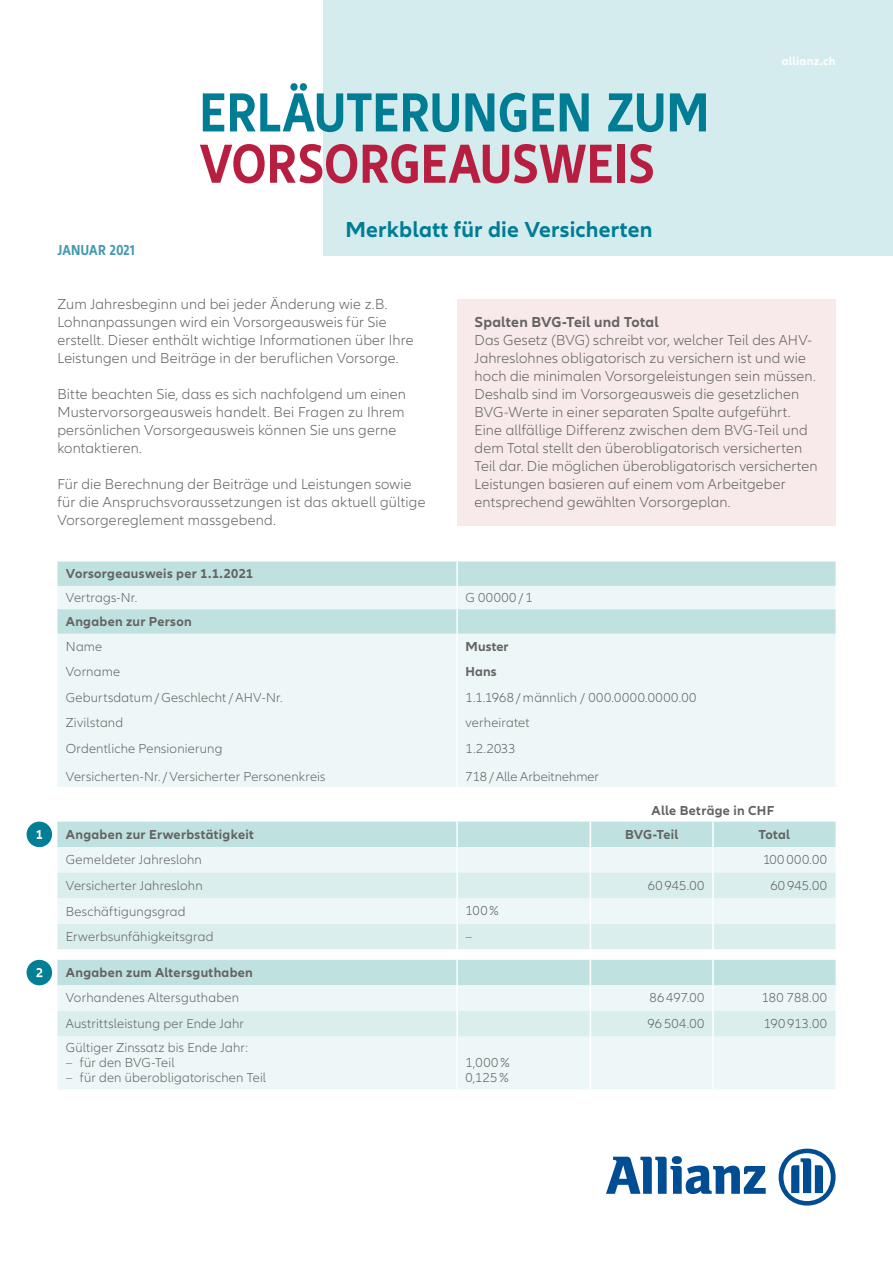
<style>
.page{position:relative;width:893px;height:1263px;background:#fff}
.page>*{position:absolute;margin:0;border:0;box-sizing:border-box;transform-origin:0 0}
.t1{font:700 condensed 57px "Allianz Neo";letter-spacing:.01em;color:#007d95}
.t2{font:700 condensed 57px "Allianz Neo";letter-spacing:.005em;color:#b71e3f}
.t3{font:700 22.5px "Allianz Neo";letter-spacing:.005em;color:#007d95}
.t4{font:300 15px/18px "Allianz Neo";letter-spacing:.01em;color:#646363}
.t5{font:700 15px "Allianz Neo";letter-spacing:.01em;color:#646363}
.t6{font:700 condensed 15px "Allianz Neo";letter-spacing:.015em;color:#4498ae}
.t7{font:300 13.5px/15px "Allianz Neo";letter-spacing:.015em;color:#646363}
.t8{font:700 13.5px "Allianz Neo";letter-spacing:.02em;color:#646363}
.t9{font:300 13.5px "Allianz Neo";letter-spacing:.04em;color:#646363}
.t10{font:700 12px "Allianz Neo";letter-spacing:.02em;color:#fff}
</style>
<div class="page">
<svg style="left:606px;top:1156px;width:160px;height:38px"></svg>
<svg style="left:779px;top:1148px;width:57px;height:57px"></svg>
<div style="left:324px;top:0;width:569px;height:255px;background:#d5ecee"></div>
<svg style="left:57px;top:561px;width:779px;height:73px;background:#cee8e7"></svg>
<div style="left:57px;top:634px;width:779px;height:153px;background:#edf7f7"></div>
<hr style="left:456px;top:609px;width:2px;height:25px;background:#fff">
<hr style="left:456px;top:634px;width:2px;height:25px;background:#fff">
<hr style="left:456px;top:659px;width:2px;height:26px;background:#fff">
<hr style="left:456px;top:685px;width:2px;height:25px;background:#fff">
<hr style="left:456px;top:710px;width:2px;height:26px;background:#fff">
<hr style="left:456px;top:736px;width:2px;height:25px;background:#fff">
<hr style="left:456px;top:761px;width:2px;height:26px;background:#fff">
<div style="left:457px;top:299px;width:379px;height:226px;background:#f8eaea"></div>
<div style="left:57px;top:1036px;width:779px;height:53px;background:#edf7f7"></div>
<hr style="left:456px;top:1036px;width:2px;height:53px;background:#fff">
<hr style="left:590px;top:1036px;width:1px;height:53px;background:#fff">
<hr style="left:712px;top:1036px;width:2px;height:53px;background:#fff">
<svg style="left:57px;top:960px;width:779px;height:76px;background:#d7ecec"></svg>
<hr style="left:712px;top:1011px;width:2px;height:25px;background:#fff">
<svg style="left:57px;top:822px;width:779px;height:127px;background:#dcefee"></svg>
<hr style="left:712px;top:873px;width:2px;height:25px;background:#fff">
<div style="left:27px;top:822px;width:25px;height:25px;background:#027e96;border-radius:50%"></div>
<svg style="left:36px;top:830px;width:6px;height:9px"></svg>
<div style="left:27px;top:960px;width:25px;height:25px;background:#027e96;border-radius:50%"></div>
<svg style="left:36px;top:968px;width:6px;height:9px"></svg>
<p class="t6" style="left:57px;top:242px;width:79px">JANUAR 2021</p>
<h1 class="t1" style="left:200px;top:79px;width:511px">ERLÄUTERUNGEN ZUM</h1>
<h1 class="t2" style="left:200px;top:131px;width:457px">VORSORGEAUSWEIS</h1>
<h2 class="t3" style="left:345px;top:217px;width:308px">Merkblatt für die Versicherten</h2>
<p class="t10" style="left:782px;top:54px;width:55px">allianz.ch</p>
<p class="t4" style="left:57px;top:296px;width:358px">Zum Jahresbeginn und bei jeder Änderung wie z.B.<br>Lohnanpassungen wird ein Vorsorgeausweis für Sie erstellt. Dieser enthält wichtige Informationen über Ihre Leistungen und Beiträge in der beruflichen Vorsorge.</p>
<p class="t4" style="left:57px;top:386px;width:350px">Bitte beachten Sie, dass es sich nachfolgend um einen Mustervorsorgeausweis handelt. Bei Fragen zu Ihrem persönlichen Vorsorgeausweis können Sie uns gerne kontaktieren.</p>
<p class="t4" style="left:57px;top:476px;width:370px">Für die Berechnung der Beiträge und Leistungen sowie für die Anspruchsvoraussetzungen ist das aktuell gültige<br>Vorsorgereglement massgebend.</p>
<p class="t5" style="left:475px;top:314px;width:186px">Spalten BVG-Teil und Total</p>
<p class="t4" style="left:475px;top:332px;width:344px">Das Gesetz (BVG) schreibt vor, welcher Teil des AHV-Jahreslohnes obligatorisch zu versichern ist und wie hoch die minimalen Vorsorgeleistungen sein müssen.<br>Deshalb sind im Vorsorgeausweis die gesetzlichen BVG-Werte in einer separaten Spalte aufgeführt.<br>Eine allfällige Differenz zwischen dem BVG-Teil und dem Total stellt den überobligatorisch versicherten Teil dar. Die möglichen überobligatorisch versicherten Leistungen basieren auf einem vom Arbeitgeber entsprechend gewählten Vorsorgeplan.</p>
<p class="t8" style="left:66px;top:566px;width:189px">Vorsorgeausweis per 1.1.2021</p>
<p class="t7" style="left:66px;top:590px;width:73px">Vertrags-Nr.</p>
<p class="t7" style="left:466px;top:590px;width:69px">G 00000/1</p>
<p class="t8" style="left:66px;top:613px;width:127px">Angaben zur Person</p>
<p class="t7" style="left:66px;top:639px;width:38px">Name</p>
<p class="t8" style="left:466px;top:638px;width:44px">Muster</p>
<p class="t7" style="left:66px;top:665px;width:56px">Vorname</p>
<p class="t8" style="left:466px;top:664px;width:33px">Hans</p>
<p class="t7" style="left:66px;top:690px;width:218px">Geburtsdatum /Geschlecht/AHV-Nr.</p>
<p class="t7" style="left:466px;top:690px;width:232px">1.1.1968 / männlich / 000.0000.0000.00</p>
<p class="t7" style="left:66px;top:716px;width:59px">Zivilstand</p>
<p class="t7" style="left:466px;top:716px;width:65px">verheiratet</p>
<p class="t7" style="left:66px;top:741px;width:158px">Ordentliche Pensionierung</p>
<p class="t7" style="left:466px;top:741px;width:52px">1.2.2033</p>
<p class="t7" style="left:66px;top:769px;width:261px">Versicherten-Nr./Versicherter Personenkreis</p>
<p class="t7" style="left:466px;top:769px;width:135px">718 /Alle Arbeitnehmer</p>
<p class="t8" style="left:652px;top:803px;width:124px">Alle Beträge in CHF</p>
<p class="t8" style="left:66px;top:826px;width:189px">Angaben zur Erwerbstätigkeit</p>
<p class="t8" style="left:625px;top:826px;width:55px">BVG-Teil</p>
<p class="t8" style="left:758px;top:826px;width:33px">Total</p>
<p class="t7" style="left:66px;top:852px;width:137px">Gemeldeter Jahreslohn</p>
<p class="t9" style="left:763px;top:852px;width:66px">100000.00</p>
<p class="t7" style="left:66px;top:878px;width:138px">Versicherter Jahreslohn</p>
<p class="t7" style="left:648px;top:878px;width:58px">60 945.00</p>
<p class="t7" style="left:770px;top:878px;width:58px">60 945.00</p>
<p class="t7" style="left:66px;top:904px;width:121px">Beschäftigungsgrad</p>
<p class="t7" style="left:466px;top:903px;width:35px">100%</p>
<p class="t7" style="left:66px;top:929px;width:149px">Erwerbsunfähigkeitsgrad</p>
<p class="t7" style="left:466px;top:929px;width:8px">–</p>
<p class="t8" style="left:66px;top:964px;width:188px">Angaben zum Altersguthaben</p>
<p class="t7" style="left:66px;top:991px;width:175px">Vorhandenes Altersguthaben</p>
<p class="t7" style="left:649px;top:991px;width:57px">86 497.00</p>
<p class="t7" style="left:762px;top:991px;width:67px">180 788.00</p>
<p class="t7" style="left:66px;top:1016px;width:180px">Austrittsleistung per Ende Jahr</p>
<p class="t7" style="left:647px;top:1016px;width:58px">96 504.00</p>
<p class="t7" style="left:764px;top:1016px;width:65px">190 913.00</p>
<p class="t7" style="left:66px;top:1041px;width:184px">Gültiger Zinssatz bis Ende Jahr:</p>
<p class="t7" style="left:66px;top:1056px;width:110px">– für den BVG-Teil</p>
<p class="t7" style="left:66px;top:1071px;width:202px">– für den überobligatorischen Teil</p>
<p class="t7" style="left:466px;top:1056px;width:45px">1,000%<br>0,125%</p>
</div>
